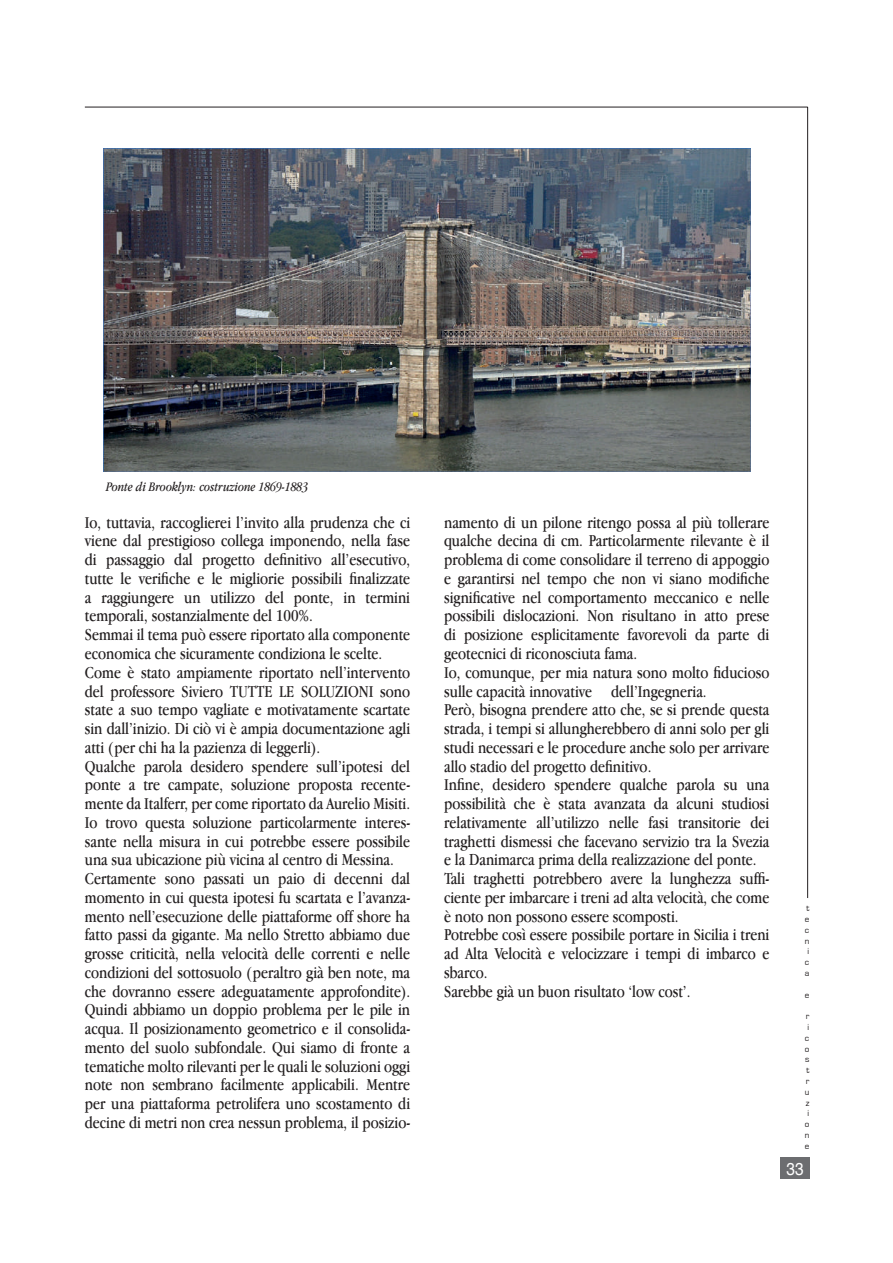
<style>
.page{position:relative;width:893px;height:1263px;background:#fff}
.page>*{position:absolute;margin:0;border:0;box-sizing:border-box;transform-origin:0 0}
.t1{font:17.25px/18.8px "Apple Garamond";color:#231f20}
.t2{font:17.25px "Helvetica";color:#fff;scale:.9 1}
.t3{font:italic 13.5px "Apple Garamond";color:#231f20}
.t4{font:9px/10.8px "Eurostile";color:#231f20;text-align:center}
</style>
<div class="page">
<hr style="left:807px;top:107px;width:1px;height:791px;background:#231f20">
<hr style="left:85px;top:107px;width:723px;height:1px;background:#231f20">
<div style="left:780px;top:1158px;width:30px;height:21px;background:#6c6d70"></div>
<img style="left:104px;top:149px;width:647px;height:322px">
<p class="t3" style="left:106px;top:479px;width:204px">Ponte di Brooklyn: costruzione 1869-1883</p>
<p class="t1" style="left:85px;top:512px;width:327px">Io, tuttavia, raccoglierei l’invito alla prudenza che ci viene dal prestigioso collega imponendo, nella fase di passaggio dal progetto definitivo all’esecutivo, tutte le verifiche e le migliorie possibili finalizzate a raggiungere un utilizzo del ponte, in termini temporali, sostanzialmente del 100%.<br>Semmai il tema può essere riportato alla componente economica che sicuramente condiziona le scelte.<br>Come è stato ampiamente riportato nell’intervento del professore Siviero TUTTE LE SOLUZIONI sono state a suo tempo vagliate e motivatamente scartate sin dall’inizio. Di ciò vi è ampia documentazione agli atti (per chi ha la pazienza di leggerli).<br>Qualche parola desidero spendere sull’ipotesi del ponte a tre campate, soluzione proposta recente&shy;mente da Italferr, per come riportato da Aurelio Misiti.<br>Io trovo questa soluzione particolarmente interes&shy;sante nella misura in cui potrebbe essere possibile una sua ubicazione più vicina al centro di Messina.<br>Certamente sono passati un paio di decenni dal momento in cui questa ipotesi fu scartata e l’avanza&shy;mento nell’esecuzione delle piattaforme off shore ha fatto passi da gigante. Ma nello Stretto abbiamo due grosse criticità, nella velocità delle correnti e nelle condizioni del sottosuolo (peraltro già ben note, ma che dovranno essere adeguatamente approfondite).<br>Quindi abbiamo un doppio problema per le pile in acqua. Il posizionamento geometrico e il consolida&shy;mento del suolo subfondale. Qui siamo di fronte a tematiche molto rilevanti per le quali le soluzioni oggi note non sembrano facilmente applicabili. Mentre per una piattaforma petrolifera uno scostamento di decine di metri non crea nessun problema, il posizio-</p>
<p class="t1" style="left:444px;top:512px;width:327px">namento di un pilone ritengo possa al più tollerare qualche decina di cm. Particolarmente rilevante è il problema di come consolidare il terreno di appoggio e garantirsi nel tempo che non vi siano modifiche significative nel comportamento meccanico e nelle possibili dislocazioni. Non risultano in atto prese di posizione esplicitamente favorevoli da parte di geotecnici di riconosciuta fama.<br>Io, comunque, per mia natura sono molto fiducioso sulle capacità innovative dell’Ingegneria.<br>Però, bisogna prendere atto che, se si prende questa strada, i tempi si allungherebbero di anni solo per gli studi necessari e le procedure anche solo per arrivare allo stadio del progetto definitivo.<br>Infine, desidero spendere qualche parola su una possibilità che è stata avanzata da alcuni studiosi relativamente all’utilizzo nelle fasi transitorie dei traghetti dismessi che facevano servizio tra la Svezia e la Danimarca prima della realizzazione del ponte.<br>Tali traghetti potrebbero avere la lunghezza suffi&shy;ciente per imbarcare i treni ad alta velocità, che come è noto non possono essere scomposti.<br>Potrebbe così essere possibile portare in Sicilia i treni ad Alta Velocità e velocizzare i tempi di imbarco e sbarco.<br>Sarebbe già un buon risultato ‘low cost’.</p>
<p class="t4" style="left:805px;top:903px;width:6px">t e c n i c a</p>
<p class="t4" style="left:805px;top:989px;width:6px">e</p>
<p class="t4" style="left:805px;top:1011px;width:6px">r i c o s t r u z i o n e</p>
<p class="t2" style="left:786px;top:1156px;width:21px">33</p>
</div>
